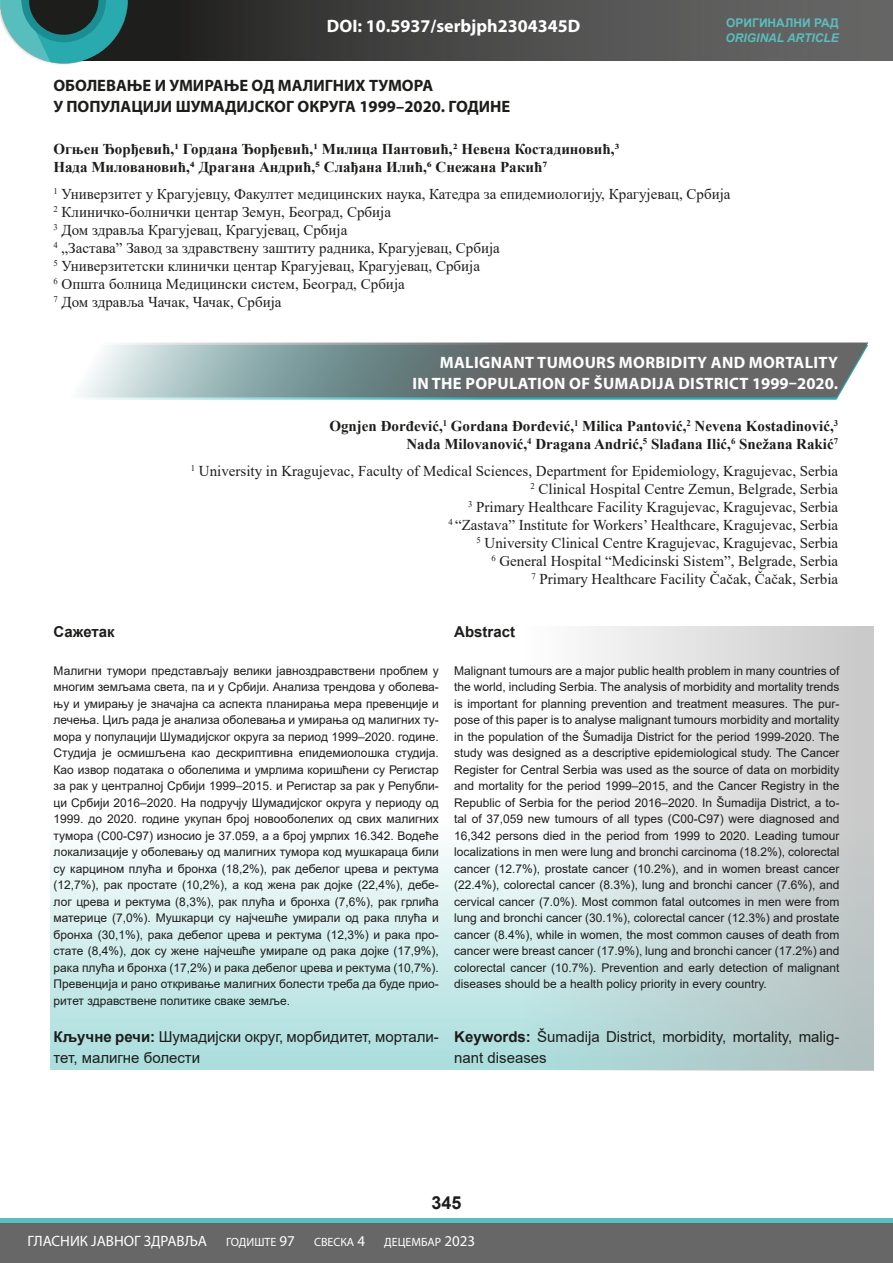
<style>
.page{position:relative;width:893px;height:1263px;background:#fff}
.page>*{position:absolute;margin:0;border:0;box-sizing:border-box;transform-origin:0 0}
.t1{font:700 18px "Myriad Pro";color:#fff}
.t2{font:700 18px "Arial";color:#1d1d1b}
.t3{font:700 16.5px "Myriad Pro";letter-spacing:.02em;color:#fff}
.t4{font:700 16.5px "Myriad Pro";color:#1d1d1b}
.t5{font:15px "Times New Roman";color:#1d1d1b}
.t6{font:700 15px "Times New Roman";color:#1d1d1b}
.t7{font:15px/21px "Arial";color:#1d1d1b}
.t8{font:15px "Myriad Pro";color:#fff}
.t9{font:700 15px "Arial";color:#1d1d1b}
.t10{font:12px/16.5px "Arial";color:#1d1d1b;text-align:justify}
.t11{font:12px "Myriad Pro";color:#fff}
.t12{font:italic 700 12px "Arial";color:#59bebd}
.t13{font:700 12px "Arial";color:#59bebd}
.s1{font-weight:700}
.s2{font-size:15px}
</style>
<div class="page">
<div style="left:0;top:1219px;width:893px;height:44px;background:#676767"></div>
<hr style="left:0;top:1219px;width:893px;height:4px;background:#5abebe">
<div style="left:64px;top:0;width:829px;height:61px;background:linear-gradient(to right,#1c1c1b,#6f6f6f)"></div>
<img style="left:0;top:0;width:129px;height:65px">
<svg style="left:21px;top:0;width:85px;height:42px;background:#23595a"></svg>
<div style="left:50px;top:700px;width:824px;height:370px;background:linear-gradient(to bottom,#fff,#b1e0e0)"></div>
<svg style="left:360px;top:626px;width:514px;height:444px"></svg>
<svg style="left:80px;top:342px;width:788px;height:58px;background:#818e8f"></svg>
<p class="t1" style="left:327px;top:14px;width:255px">DOI: 10.5937/serbjph2304345D</p>
<p class="t13" style="left:726px;top:15px;width:114px">ОРИГИНАЛНИ РАД</p>
<p class="t12" style="left:726px;top:30px;width:115px">ORIGINAL ARTICLE</p>
<p class="t4" style="left:53px;top:75px;width:381px">ОБОЛЕВАЊЕ И УМИРАЊЕ ОД МАЛИГНИХ ТУМОРА</p>
<p class="t4" style="left:53px;top:96px;width:459px">У ПОПУЛАЦИЈИ ШУМАДИЈСКОГ ОКРУГА 1999–2020. ГОДИНЕ</p>
<p class="t6" style="left:53px;top:138px;width:568px">Огњен Ђорђевић,1 Гордана Ђорђевић,1 Милица Пантовић,2 Невена Костадиновић,3</p>
<p class="t6" style="left:53px;top:156px;width:495px">Нада Миловановић,4 Драгана Андрић,5 Слађана Илић,6 Снежана Ракић7</p>
<p class="t5" style="left:53px;top:184px;width:679px"><sup>1</sup> Универзитет у Крагујевцу, Факултет медицинских наука, Катедра за епидемиологију, Крагујевац, Србија</p>
<p class="t5" style="left:53px;top:202px;width:339px"><sup>2</sup> Клиничко-болнички центар Земун, Београд, Србија</p>
<p class="t5" style="left:53px;top:220px;width:296px"><sup>3</sup> Дом здравља Крагујевац, Крагујевац, Србија</p>
<p class="t5" style="left:53px;top:238px;width:448px"><sup>4</sup> „Застава” Завод за здравствену заштиту радника, Крагујевац, Србија</p>
<p class="t5" style="left:53px;top:256px;width:428px"><sup>5</sup> Универзитетски клинички центар Крагујевац, Крагујевац, Србија</p>
<p class="t5" style="left:53px;top:274px;width:353px"><sup>6</sup> Општа болница Медицински систем, Београд, Србија</p>
<p class="t5" style="left:53px;top:292px;width:230px"><sup>7</sup> Дом здравља Чачак, Чачак, Србија</p>
<p class="t3" style="left:440px;top:351px;width:400px">MALIGNANT TUMOURS MORBIDITY AND MORTALITY</p>
<p class="t3" style="left:412px;top:372px;width:427px">IN THE POPULATION OF ŠUMADIJA DISTRICT 1999–2020.</p>
<p class="t6" style="left:329px;top:415px;width:510px">Ognjen Đorđević,<sup>1</sup> Gordana Đorđević,<sup>1</sup> Milica Pantović,<sup>2</sup> Nevena Kostadinović,<sup>3</sup></p>
<p class="t6" style="left:406px;top:433px;width:433px">Nada Milovanović,<sup>4</sup> Dragana Andrić,<sup>5</sup> Slađana Ilić,<sup>6</sup> Snežana Rakić<sup>7</sup></p>
<p class="t5" style="left:191px;top:460px;width:649px"><sup>1</sup> University in Kragujevac, Faculty of Medical Sciences, Department for Epidemiology, Kragujevac, Serbia</p>
<p class="t5" style="left:530px;top:478px;width:309px"><sup>2</sup> Clinical Hospital Centre Zemun, Belgrade, Serbia</p>
<p class="t5" style="left:468px;top:496px;width:372px"><sup>3</sup> Primary Healthcare Facility Kragujevac, Kragujevac, Serbia</p>
<p class="t5" style="left:448px;top:514px;width:391px"><sup>4</sup> “Zastava” Institute for Workers’ Healthcare, Kragujevac, Serbia</p>
<p class="t5" style="left:476px;top:532px;width:363px"><sup>5</sup> University Clinical Centre Kragujevac, Kragujevac, Serbia</p>
<p class="t5" style="left:491px;top:550px;width:348px"><sup>6</sup> General Hospital “Medicinski Sistem”, Belgrade, Serbia</p>
<p class="t5" style="left:531px;top:568px;width:308px"><sup>7</sup> Primary Healthcare Facility Čačak, Čačak, Serbia</p>
<p class="t9" style="left:54px;top:621px;width:63px">Сажетак</p>
<p class="t10" style="left:54px;top:662px;width:387px">Малигни тумори представљају велики јавноздравствени проблем у многим земљама света, па и у Србији. Анализа трендова у оболева&shy;њу и умирању је значајна са аспекта планирања мера превенције и лечења. Циљ рада је анализа оболевања и умирања од малигних ту&shy;мора у популацији Шумадијског округа за период 1999–2020. године.<br>Студија је осмишљена као дескриптивна епидемиолошка студија.<br>Као извор података о оболелима и умрлима коришћени су Регистар за рак у централној Србији 1999–2015. и Регистар за рак у Републи&shy;ци Србији 2016–2020. На подручју Шумадијског округа у периоду од 1999. до 2020. године укупан број новооболелих од свих малигних тумора (С00-С97) износио је 37.059, а а број умрлих 16.342. Водеће локализације у оболевању од малигних тумора код мушкараца били су карцином плућа и бронха (18,2%), рак дебелог црева и ректума (12,7%), рак простате (10,2%), а код жена рак дојке (22,4%), дебе&shy;лог црева и ректума (8,3%), рак плућа и бронха (7,6%), рак грлића материце (7,0%). Мушкарци су најчешће умирали од рака плућа и бронха (30,1%), рака дебелог црева и ректума (12,3%) и рака про&shy;стате (8,4%), док су жене најчешће умирале од рака дојке (17,9%), рака плућа и бронха (17,2%) и рака дебелог црева и ректума (10,7%).<br>Превенција и рано откривање малигних болести треба да буде прио&shy;ритет здравствене политике сваке земље.</p>
<p class="t7" style="left:54px;top:1026px;width:387px"><span class="s1">Кључне речи:</span> Шумадијски округ, морбидитет, мортали&shy;тет, малигне болести</p>
<p class="t9" style="left:454px;top:621px;width:62px">Abstract</p>
<p class="t10" style="left:454px;top:662px;width:387px">Malignant tumours are a major public health problem in many countries of the world, including Serbia. The analysis of morbidity and mortality trends is important for planning prevention and treatment measures. The pur&shy;pose of this paper is to analyse malignant tumours morbidity and mortality in the population of the Šumadija District for the period 1999-2020. The study was designed as a descriptive epidemiological study. The Cancer Register for Central Serbia was used as the source of data on morbidity and mortality for the period 1999–2015, and the Cancer Registry in the Republic of Serbia for the period 2016–2020. In Šumadija District, a to&shy;tal of 37,059 new tumours of all types (C00-C97) were diagnosed and 16,342 persons died in the period from 1999 to 2020. Leading tumour localizations in men were lung and bronchi carcinoma (18.2%), colorectal cancer (12.7%), prostate cancer (10.2%), and in women breast cancer (22.4%), colorectal cancer (8.3%), lung and bronchi cancer (7.6%), and cervical cancer (7.0%). Most common fatal outcomes in men were from lung and bronchi cancer (30.1%), colorectal cancer (12.3%) and prostate cancer (8.4%), while in women, the most common causes of death from cancer were breast cancer (17.9%), lung and bronchi cancer (17.2%) and colorectal cancer (10.7%). Prevention and early detection of malignant diseases should be a health policy priority in every country.</p>
<p class="t7" style="left:454px;top:1026px;width:387px"><span class="s1">Keywords:</span> Šumadija District, morbidity, mortality, malig&shy;nant diseases</p>
<h1 class="t2" style="left:431px;top:1190px;width:32px">345</h1>
<p class="t8" style="left:28px;top:1232px;width:181px">ГЛАСНИК ЈАВНОГ ЗДРАВЉА</p>
<p class="t11" style="left:226px;top:1235px;width:70px">ГОДИШТЕ <span class="s2">97</span></p>
<p class="t11" style="left:314px;top:1235px;width:53px">СВЕСКА <span class="s2">4</span></p>
<p class="t11" style="left:384px;top:1235px;width:92px">ДЕЦЕМБАР <span class="s2">2023</span></p>
</div>
